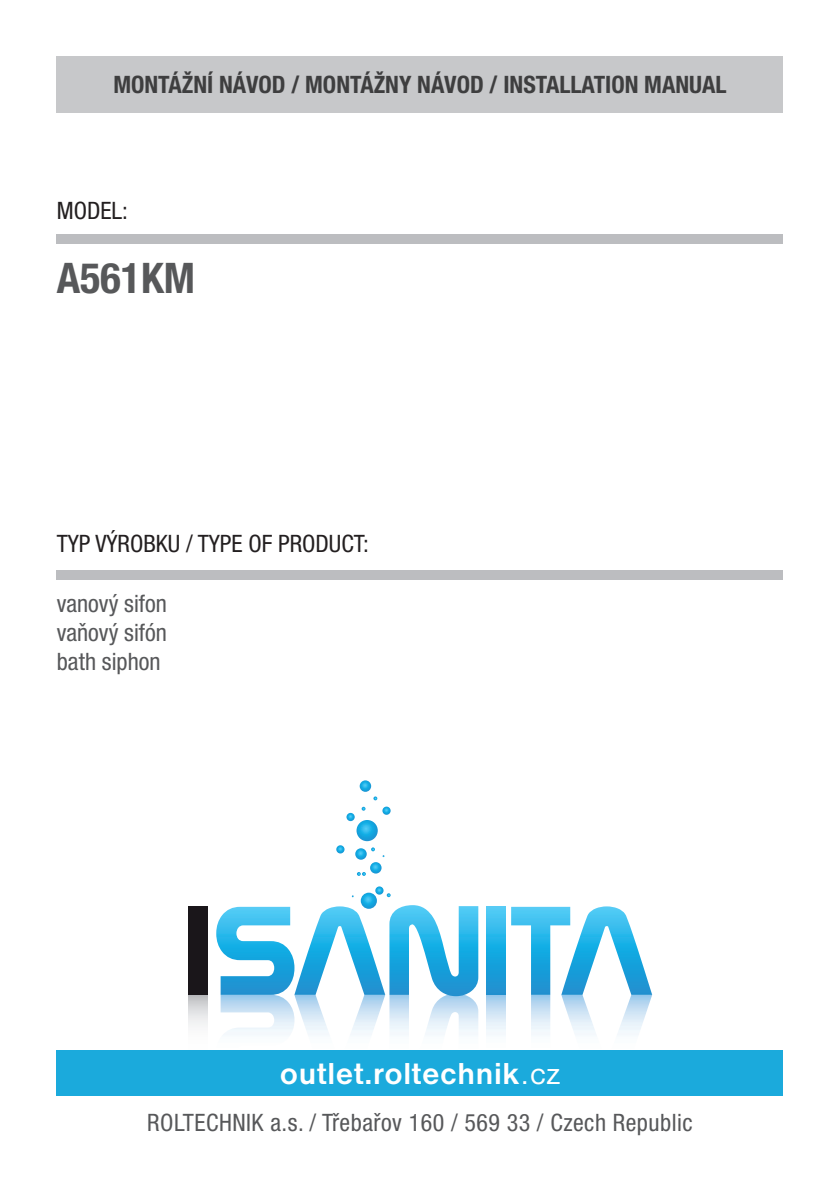
<style>
.page{position:relative;width:840px;height:1191px;background:#fff}
.page>*{position:absolute;margin:0;border:0;box-sizing:border-box;transform-origin:0 0}
.t1{font:700 condensed 42.2px "Helvetica Neue LT Pro";color:#57585a}
.t2{font:700 31.4px "Nimbus Sans DOT";letter-spacing:.02em;color:#fff}
.t3{font:700 condensed 24px "Helvetica Neue LT Pro";color:#3e3e3f}
.t4{font:condensed 24px "Helvetica Neue LT Pro";letter-spacing:.02em;color:#57585a}
.t5{font:condensed 24px "Helvetica Neue LT Pro";color:#57585a}
.t6{font:condensed 24px "Helvetica Neue LT Pro";color:#231f20}
.s1{font-weight:400}
</style>
<div class="page">
<svg style="left:188px;top:994px;width:20px;height:32px"></svg>
<svg style="left:486px;top:994px;width:19px;height:41px"></svg>
<div style="left:188px;top:906px;width:20px;height:88px;background:#1a161a"></div>
<svg style="left:216px;top:905px;width:262px;height:130px"></svg>
<svg style="left:486px;top:906px;width:19px;height:88px;background:#26ace2"></svg>
<svg style="left:511px;top:906px;width:140px;height:129px"></svg>
<svg style="left:356px;top:820px;width:21px;height:21px"></svg>
<svg style="left:360px;top:892px;width:17px;height:16px"></svg>
<svg style="left:346px;top:813px;width:8px;height:8px"></svg>
<svg style="left:336px;top:845px;width:8px;height:8px"></svg>
<svg style="left:382px;top:806px;width:8px;height:9px"></svg>
<svg style="left:361px;top:806px;width:4px;height:4px"></svg>
<svg style="left:375px;top:886px;width:15px;height:11px"></svg>
<svg style="left:359px;top:780px;width:18px;height:20px"></svg>
<svg style="left:355px;top:847px;width:29px;height:29px"></svg>
<div style="left:57px;top:1050px;width:725px;height:46px;background:#1baadc"></div>
<div style="left:57px;top:56px;width:725px;height:57px;background:#c7c8ca"></div>
<div style="left:57px;top:235px;width:725px;height:9px;background:#bcbdc0"></div>
<div style="left:57px;top:570px;width:725px;height:9px;background:#bcbdc0"></div>
<p class="t3" style="left:113px;top:70px;width:614px">MONTÁŽNÍ NÁVOD / MONTÁŽNY NÁVOD / INSTALLATION MANUAL</p>
<p class="t6" style="left:57px;top:196px;width:73px">MODEL:</p>
<p class="t1" style="left:57px;top:252px;width:140px">A561KM</p>
<p class="t6" style="left:57px;top:530px;width:313px">TYP VÝROBKU / TYPE OF PRODUCT:</p>
<p class="t5" style="left:57px;top:589px;width:112px">vanový sifon</p>
<p class="t5" style="left:57px;top:618px;width:112px">vaňový sifón</p>
<p class="t5" style="left:57px;top:647px;width:105px">bath siphon</p>
<p class="t2" style="left:280px;top:1055px;width:281px">outlet.roltechnik<span class="s1">.cz</span></p>
<p class="t4" style="left:147px;top:1108px;width:546px">ROLTECHNIK a.s. / Třebařov 160 / 569 33 / Czech Republic</p>
</div>
